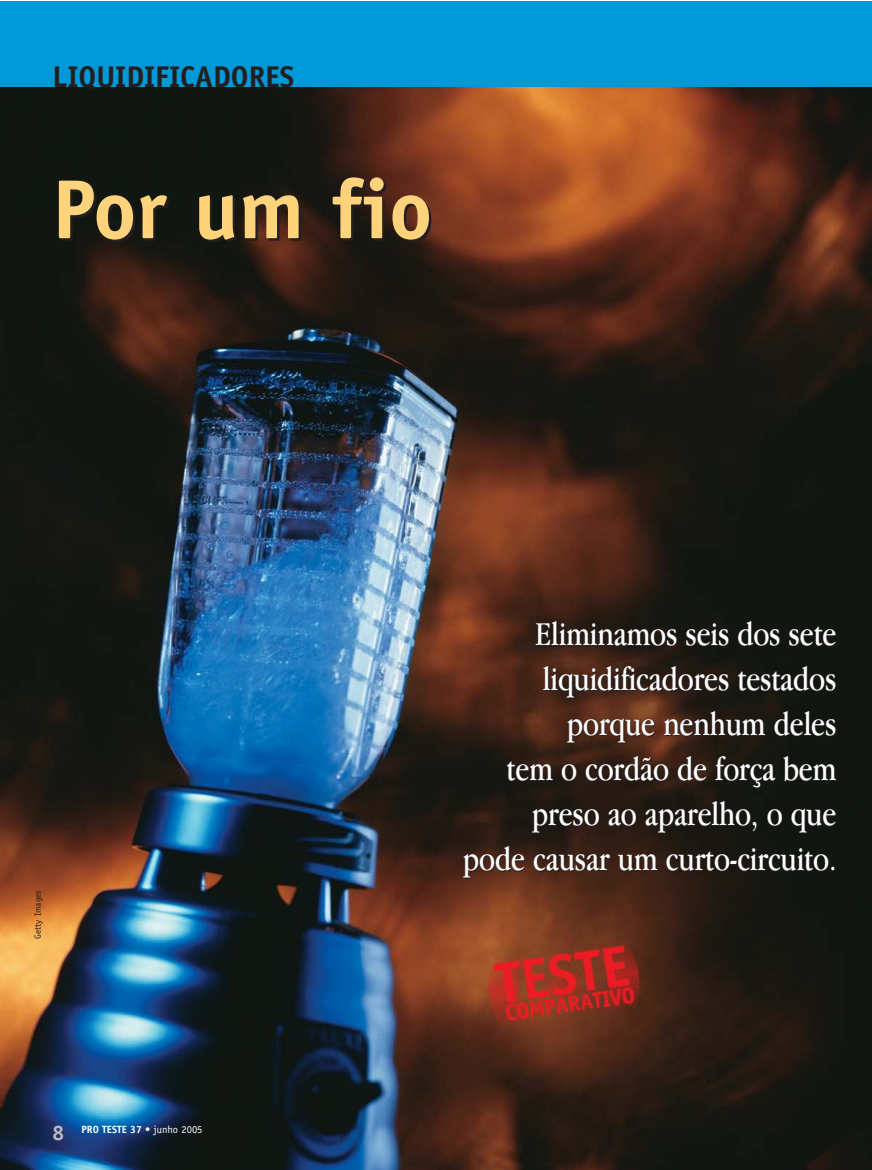
<style>
.page{position:relative;width:872px;height:1170px;background:#fff}
.page>*{position:absolute;margin:0;border:0;box-sizing:border-box;transform-origin:0 0}
.t1{font:700 84px "Officina Sans";color:#ffd27c}
.t2{font:34.5px/45px "Apple Garamond";letter-spacing:-.005em;color:#fff;text-align:right}
.t3{font:700 30px "Officina Sans";color:#231f20}
.t4{font:700 10.5px "Officina Sans";color:#fff}
.t5{font:9px "Officina Sans";letter-spacing:.01em;color:#231f20}
.s1{font-size:21px;color:#bbbdc0}
.s2{font-weight:400}
</style>
<div class="page">
<img style="left:0;top:87px;width:872px;height:1083px">
<div style="left:0;top:2px;width:872px;height:85px;background:#0099d7"></div>
<img style="left:479px;top:903px;width:178px;height:157px">
<p class="t3" style="left:52px;top:65px;width:243px">LIQUIDIFICADORES</p>
<h1 class="t1" style="left:52px;top:177px;width:381px">Por um fio</h1>
<p class="t5" style="left:34px;top:939px;width:51px;rotate:-90deg">Getty Images</p>
<p class="t4" style="left:52px;top:1126px;width:151px"><span class="s1">8</span> PRO TESTE 37 <span class="s2">• junho 2005</span></p>
<p class="t2" style="left:463px;top:614px;width:375px">Eliminamos seis dos sete liquidificadores testados porque nenhum deles<br>tem o cordão de força bem preso ao aparelho, o que pode causar um curto-circuito.</p>
</div>
